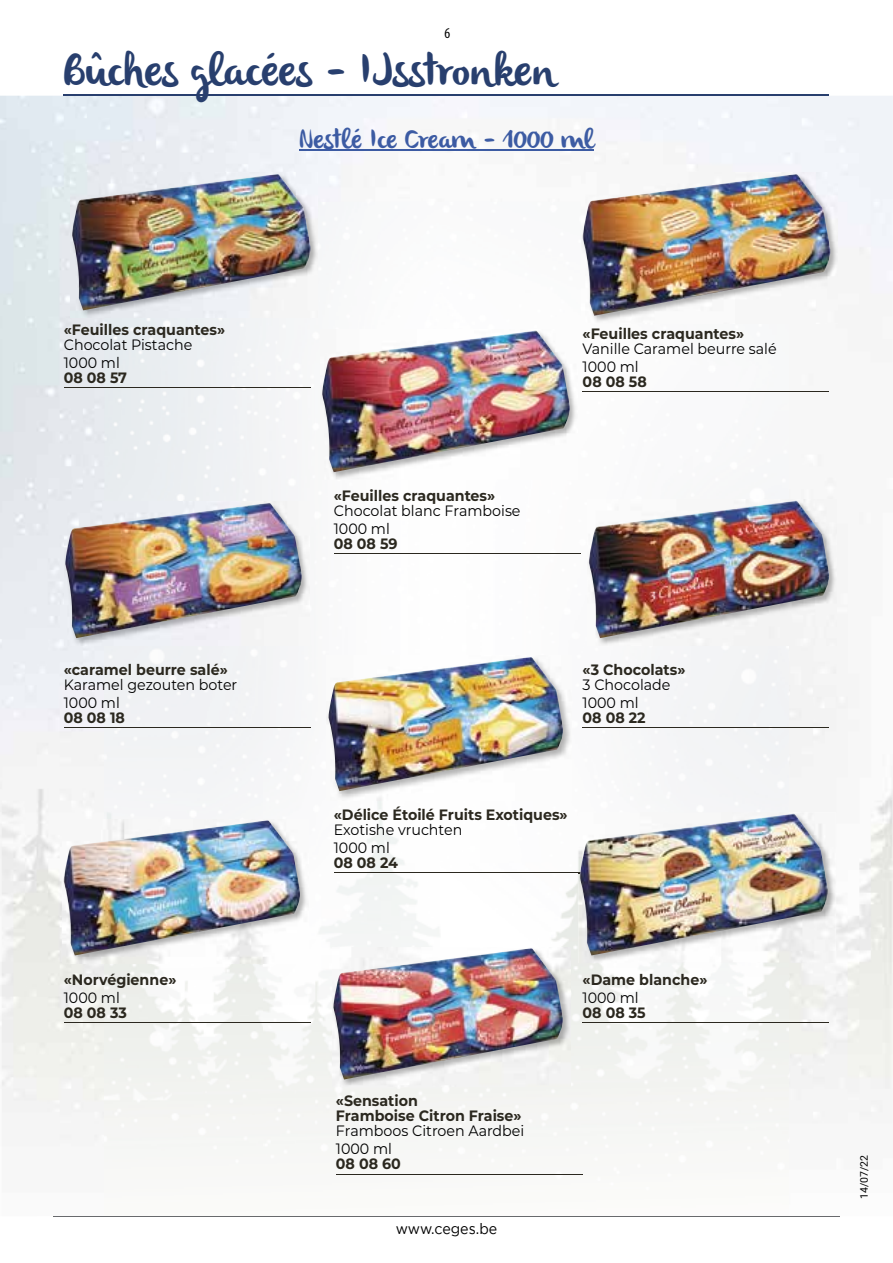
<style>
.page{position:relative;width:893px;height:1263px;background:#fff}
.page>*{position:absolute;margin:0;border:0;box-sizing:border-box;transform-origin:0 0}
.t1{font:45px "olivier";color:#283f6e}
.t2{font:27px "olivier";color:#3c5ba3}
.t3{font:700 15px/15px "Montserrat";color:#2b281f;scale:.95 1}
.t4{font:15px/18px "Montserrat";color:#000;scale:.95 1}
.t5{font:15px "Gotham";color:#000;scale:.95 1}
.t6{font:condensed 15px "Myriad Pro";color:#000}
.t7{font:10.5px "Roboto";color:#000}
</style>
<div class="page">
<img style="left:104px;top:318px;width:207px;height:184px">
<img style="left:526px;top:391px;width:104px;height:758px">
<img style="left:263px;top:646px;width:52px;height:503px">
<hr style="left:53px;top:1217px;width:787px;height:1px;background:#686a6d">
<hr style="left:64px;top:94px;width:765px;height:1px;background:#283f6e">
<hr style="left:64px;top:727px;width:246px;height:1px;background:#2b281f">
<hr style="left:583px;top:727px;width:246px;height:1px;background:#2b281f">
<hr style="left:334px;top:872px;width:246px;height:1px;background:#2b281f">
<hr style="left:64px;top:1022px;width:246px;height:1px;background:#2b281f">
<hr style="left:583px;top:1022px;width:246px;height:1px;background:#2b281f">
<hr style="left:64px;top:387px;width:246px;height:1px;background:#2b281f">
<hr style="left:583px;top:391px;width:246px;height:1px;background:#2b281f">
<hr style="left:334px;top:553px;width:246px;height:1px;background:#2b281f">
<hr style="left:336px;top:1174px;width:247px;height:1px;background:#2b281f">
<hr style="left:299px;top:149px;width:295px;height:2px;background:#3c5ba3">
<img style="left:64px;top:502px;width:246px;height:144px">
<img style="left:65px;top:503px;width:238px;height:135px">
<img style="left:588px;top:500px;width:249px;height:146px">
<img style="left:588px;top:501px;width:243px;height:137px">
<img style="left:327px;top:655px;width:245px;height:145px">
<img style="left:328px;top:657px;width:237px;height:134px">
<img style="left:63px;top:819px;width:245px;height:144px">
<img style="left:63px;top:820px;width:239px;height:135px">
<img style="left:579px;top:812px;width:257px;height:151px">
<img style="left:580px;top:814px;width:249px;height:141px">
<img style="left:71px;top:173px;width:247px;height:145px">
<img style="left:72px;top:174px;width:238px;height:136px">
<img style="left:581px;top:173px;width:257px;height:150px">
<img style="left:582px;top:174px;width:250px;height:142px">
<img style="left:321px;top:330px;width:256px;height:150px">
<img style="left:322px;top:331px;width:248px;height:141px">
<img style="left:332px;top:947px;width:239px;height:140px">
<img style="left:333px;top:948px;width:231px;height:131px">
<p class="t6" style="left:444px;top:24px;width:7px">6</p>
<h1 class="t1" style="left:64px;top:45px;width:493px">Bûches glacées - IJsstronken</h1>
<h2 class="t2" style="left:299px;top:124px;width:296px">Nestlé Ice Cream - 1000 ml</h2>
<p class="t3" style="left:64px;top:321px;width:171px">«Feuilles craquantes»</p>
<p class="t4" style="left:64px;top:335px;width:137px">Chocolat Pistache<br>1000 ml</p>
<p class="t3" style="left:64px;top:369px;width:68px">08 08 57</p>
<p class="t3" style="left:64px;top:661px;width:174px">«caramel beurre salé»</p>
<p class="t4" style="left:64px;top:675px;width:184px">Karamel gezouten boter<br>1000 ml</p>
<p class="t3" style="left:64px;top:709px;width:66px">08 08 18</p>
<p class="t3" style="left:64px;top:972px;width:120px">«Norvégienne»</p>
<p class="t4" style="left:64px;top:988px;width:61px">1000 ml</p>
<p class="t3" style="left:64px;top:1005px;width:68px">08 08 33</p>
<p class="t3" style="left:334px;top:487px;width:171px">«Feuilles craquantes»</p>
<p class="t4" style="left:334px;top:501px;width:198px">Chocolat blanc Framboise<br>1000 ml</p>
<p class="t3" style="left:334px;top:535px;width:69px">08 08 59</p>
<p class="t3" style="left:583px;top:325px;width:171px">«Feuilles craquantes»</p>
<p class="t4" style="left:583px;top:339px;width:206px">Vanille Caramel beurre salé<br>1000 ml</p>
<p class="t3" style="left:583px;top:373px;width:69px">08 08 58</p>
<p class="t3" style="left:583px;top:661px;width:110px">«3 Chocolats»</p>
<p class="t4" style="left:583px;top:675px;width:94px">3 Chocolade<br>1000 ml</p>
<p class="t3" style="left:583px;top:709px;width:68px">08 08 22</p>
<p class="t3" style="left:334px;top:807px;width:248px">«Délice Étoilé Fruits Exotiques»</p>
<p class="t4" style="left:334px;top:820px;width:137px">Exotishe vruchten<br>1000 ml</p>
<p class="t3" style="left:334px;top:855px;width:69px">08 08 24</p>
<p class="t3" style="left:336px;top:1093px;width:197px">«Sensation<br>Framboise Citron Fraise»</p>
<p class="t4" style="left:336px;top:1121px;width:200px">Framboos Citroen Aardbei<br>1000 ml</p>
<p class="t3" style="left:336px;top:1156px;width:70px">08 08 60</p>
<p class="t5" style="left:396px;top:1220px;width:108px">www.ceges.be</p>
<p class="t3" style="left:583px;top:972px;width:133px">«Dame blanche»</p>
<p class="t4" style="left:583px;top:988px;width:61px">1000 ml</p>
<p class="t3" style="left:583px;top:1005px;width:68px">08 08 35</p>
<p class="t7" style="left:857px;top:1199px;width:46px;rotate:-90deg">14/07/22</p>
</div>
